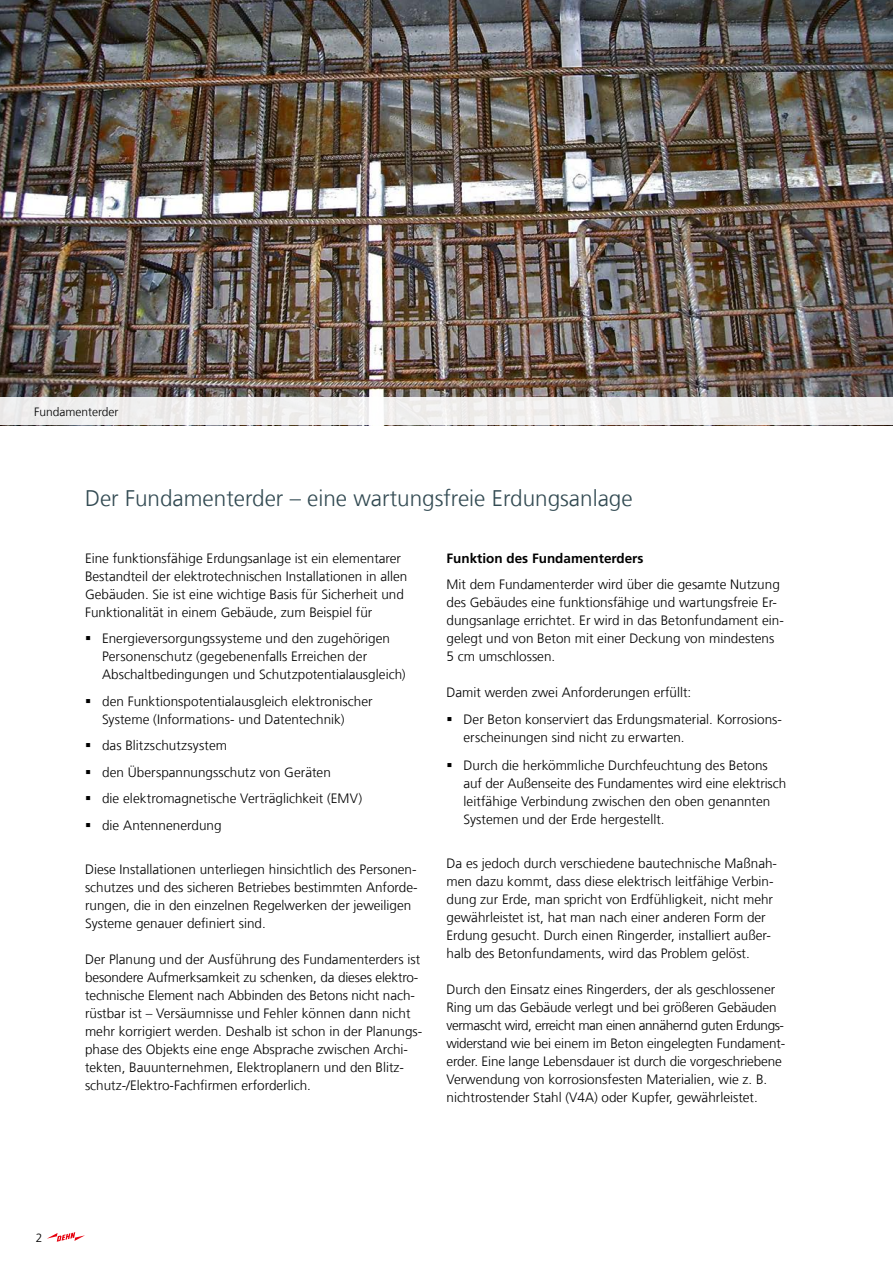
<style>
.page{position:relative;width:893px;height:1263px;background:#fff}
.page>*{position:absolute;margin:0;border:0;box-sizing:border-box;transform-origin:0 0}
.t1{font:300 22.5px "Frutiger LT Com";color:#324a52}
.t2{font:300 13.5px/18px "Frutiger LT Com";color:#000}
.t3{font:700 13.5px "Frutiger LT Com";color:#000}
.t4{font:300 12px "Frutiger LT Com";color:#000}
</style>
<div class="page">
<img style="left:0;top:0;width:893px;height:398px">
<div style="left:0;top:398px;width:893px;height:27px;background:#efeeed"></div>
<svg style="left:47px;top:1232px;width:38px;height:10px"></svg>
<p class="t4" style="left:34px;top:405px;width:86px">Fundamenterder</p>
<h1 class="t1" style="left:85px;top:485px;width:549px">Der Fundamenterder – eine wartungsfreie Erdungsanlage</h1>
<p class="t2" style="left:85px;top:549px;width:324px">Eine funktionsfähige Erdungsanlage ist ein elementarer Bestandteil der elektrotechnischen Installationen in allen Gebäuden. Sie ist eine wichtige Basis für Sicherheit und Funktionalität in einem Gebäude, zum Beispiel für</p>
<p class="t2" style="left:102px;top:630px;width:305px">Energieversorgungssysteme und den zugehörigen<br>Personenschutz (gegebenenfalls Erreichen der<br>Abschaltbedingungen und Schutzpotentialausgleich)</p>
<p class="t2" style="left:102px;top:692px;width:272px">den Funktionspotentialausgleich elektronischer<br>Systeme (Informations- und Datentechnik)</p>
<p class="t2" style="left:102px;top:733px;width:262px;line-height:26.5px">das Blitzschutzsystem<br>den Überspannungsschutz von Geräten<br>die elektromagnetische Verträglichkeit (EMV) die Antennenerdung</p>
<p class="t2" style="left:85px;top:861px;width:334px">Diese Installationen unterliegen hinsichtlich des Personen&shy;schutzes und des sicheren Betriebes bestimmten Anforde&shy;rungen, die in den einzelnen Regelwerken der jeweiligen Systeme genauer definiert sind.</p>
<p class="t2" style="left:85px;top:951px;width:339px">Der Planung und der Ausführung des Fundamenterders ist besondere Aufmerksamkeit zu schenken, da dieses elektro&shy;technische Element nach Abbinden des Betons nicht nach&shy;rüstbar ist – Versäumnisse und Fehler können dann nicht mehr korrigiert werden. Deshalb ist schon in der Planungs&shy;phase des Objekts eine enge Absprache zwischen Archi&shy;tekten, Bauunternehmen, Elektroplanern und den Blitz&shy;schutz-/Elektro-Fachfirmen erforderlich.</p>
<p class="t3" style="left:446px;top:550px;width:199px">Funktion des Fundamenterders</p>
<p class="t2" style="left:446px;top:576px;width:339px">Mit dem Fundamenterder wird über die gesamte Nutzung des Gebäudes eine funktionsfähige und wartungsfreie Er&shy;dungsanlage errichtet. Er wird in das Betonfundament ein&shy;gelegt und von Beton mit einer Deckung von mindestens 5 cm umschlossen.</p>
<p class="t2" style="left:463px;top:680px;width:320px;line-height:26.5px;text-indent:-17px">Damit werden zwei Anforderungen erfüllt:<br>Der Beton konserviert das Erdungsmaterial. Korrosions-</p>
<p class="t2" style="left:463px;top:723px;width:306px;line-height:28px">erscheinungen sind nicht zu erwarten.<br>Durch die herkömmliche Durchfeuchtung des Betons</p>
<p class="t2" style="left:463px;top:774px;width:324px">auf der Außenseite des Fundamentes wird eine elektrisch leitfähige Verbindung zwischen den oben genannten<br>Systemen und der Erde hergestellt.</p>
<p class="t2" style="left:446px;top:855px;width:332px">Da es jedoch durch verschiedene bautechnische Maßnah&shy;men dazu kommt, dass diese elektrisch leitfähige Verbin&shy;dung zur Erde, man spricht von Erdfühligkeit, nicht mehr gewährleistet ist, hat man nach einer anderen Form der Erdung gesucht. Durch einen Ringerder, installiert außer&shy;halb des Betonfundaments, wird das Problem gelöst.</p>
<p class="t2" style="left:446px;top:981px;width:340px">Durch den Einsatz eines Ringerders, der als geschlossener Ring um das Gebäude verlegt und bei größeren Gebäuden vermascht wird, erreicht man einen annähernd guten Erdungs&shy;widerstand wie bei einem im Beton eingelegten Fundament&shy;erder. Eine lange Lebensdauer ist durch die vorgeschriebene Verwendung von korrosionsfesten Materialien, wie z. B. nichtrostender Stahl (V4A) oder Kupfer, gewährleistet.</p>
<p class="t4" style="left:36px;top:1230px;width:8px">2</p>
</div>
